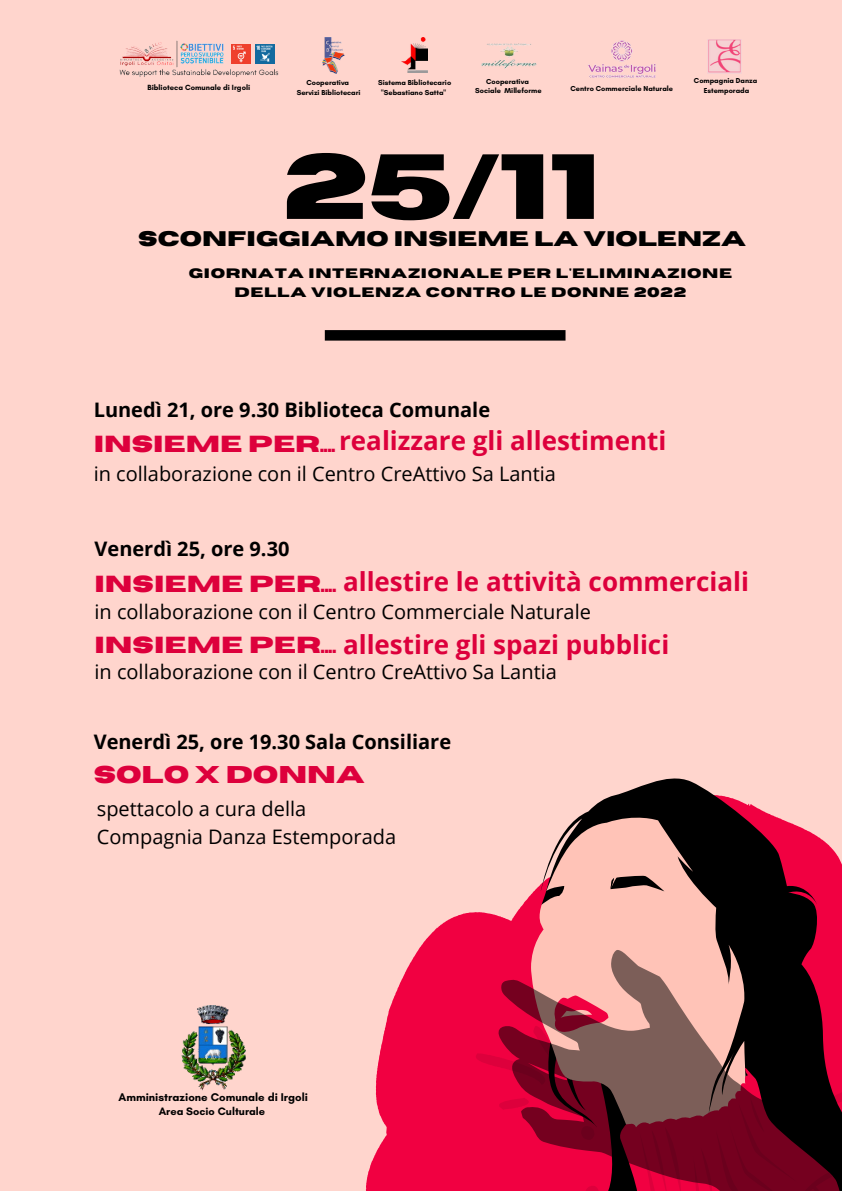
<style>
.page{position:relative;width:842px;height:1191px;background:#fff}
.page>*{position:absolute;margin:0;border:0;box-sizing:border-box;transform-origin:0 0}
.t1{font:700 92.1px "Horizon";color:#000}
.t2{font:700 26px "Open Sans";color:#dd003c}
.t3{font:700 24.1px "Horizon";color:#dd003c}
.t4{font:700 21px "Horizon";color:#000}
.t5{font:20px/27.7px "Open Sans";color:#000}
.t6{font:700 20px "Open Sans";color:#000}
.t7{font:700 13.6px/18.7px "Horizon";letter-spacing:.05em;color:#000;text-align:center}
.t8{font:700 11.4px "Glacial Indifference";color:#000}
.t9{font:700 11px "Glacial Indifference";color:#000}
.t10{font:700 7.6px "Glacial Indifference";color:#000}
.t11{font:700 7.3px/9.8px "Glacial Indifference";color:#000;text-align:center}
.s1{font-family:"Horizon";font-size:23.1px}
</style>
<div class="page">
<div style="left:0;top:0;width:842px;height:1190px;background:#ffd5cd"></div>
<svg style="left:365px;top:953px;width:51px;height:237px;fill:#f10041"></svg>
<div style="left:416px;top:924px;width:26px;height:266px;background:#f10041"></div>
<svg style="left:587px;top:778px;width:253px;height:82px"></svg>
<svg style="left:550px;top:812px;width:196px;height:48px;background:#7e615c"></svg>
<svg style="left:442px;top:860px;width:400px;height:330px;background:#a03b4e"></svg>
<img style="left:120px;top:40px;width:104px;height:23px">
<img style="left:232px;top:45px;width:19px;height:18px">
<img style="left:256px;top:45px;width:19px;height:18px">
<img style="left:119px;top:63px;width:160px;height:14px">
<div style="left:325px;top:330px;width:240px;height:10px;background:#000"></div>
<img style="left:322px;top:37px;width:22px;height:37px">
<img style="left:181px;top:1005px;width:65px;height:85px">
<img style="left:401px;top:37px;width:27px;height:35px">
<img style="left:481px;top:43px;width:56px;height:26px">
<img style="left:588px;top:40px;width:68px;height:38px">
<img style="left:708px;top:39px;width:33px;height:34px">
<p class="t10" style="left:147px;top:82px;width:104px">Biblioteca Comunale di Irgoli</p>
<p class="t11" style="left:475px;top:76px;width:68px">Cooperativa<br>Sociale Milleforme</p>
<p class="t11" style="left:570px;top:84px;width:104px">Centro Commerciale Naturale</p>
<p class="t11" style="left:378px;top:78px;width:75px">Sistema Bibliotecario "Sebastiano Satta"</p>
<p class="t11" style="left:297px;top:78px;width:65px">Cooperativa<br>Servizi Bibliotecari</p>
<p class="t11" style="left:694px;top:75px;width:65px">Compagnia Danza<br>Estemporada</p>
<h1 class="t1" style="left:283px;top:142px;width:319px">25/11</h1>
<p class="t4" style="left:138px;top:229px;width:609px">SCONFIGGIAMO INSIEME LA VIOLENZA</p>
<p class="t7" style="left:189px;top:265px;width:545px">GIORNATA INTERNAZIONALE PER L'ELIMINAZIONE<br>DELLA VIOLENZA CONTRO LE DONNE 2022</p>
<p class="t6" style="left:94px;top:395px;width:398px">Lunedì 21, ore 9.30 Biblioteca Comunale</p>
<h2 class="t2" style="left:94px;top:422px;width:574px"><span class="s1">INSIEME PER....</span> realizzare gli allestimenti</h2>
<p class="t5" style="left:94px;top:459px;width:464px">in collaborazione con il Centro CreAttivo Sa Lantia</p>
<p class="t6" style="left:95px;top:535px;width:196px">Venerdì 25, ore 9.30</p>
<h2 class="t2" style="left:95px;top:563px;width:656px"><span class="s1">INSIEME PER....</span> allestire le attività commerciali</h2>
<p class="t5" style="left:95px;top:597px;width:498px">in collaborazione con il Centro Commerciale Naturale</p>
<h2 class="t2" style="left:95px;top:626px;width:576px"><span class="s1">INSIEME PER....</span> allestire gli spazi pubblici</h2>
<p class="t5" style="left:95px;top:656px;width:464px">in collaborazione con il Centro CreAttivo Sa Lantia</p>
<p class="t6" style="left:94px;top:727px;width:359px">Venerdì 25, ore 19.30 Sala Consiliare</p>
<p class="t3" style="left:94px;top:763px;width:272px">SOLO X DONNA</p>
<p class="t5" style="left:97px;top:794px;width:301px">spettacolo a cura della<br>Compagnia Danza Estemporada</p>
<p class="t8" style="left:119px;top:1089px;width:191px">Amministrazione Comunale di Irgoli</p>
<p class="t9" style="left:159px;top:1104px;width:108px">Area Socio Culturale</p>
</div>
